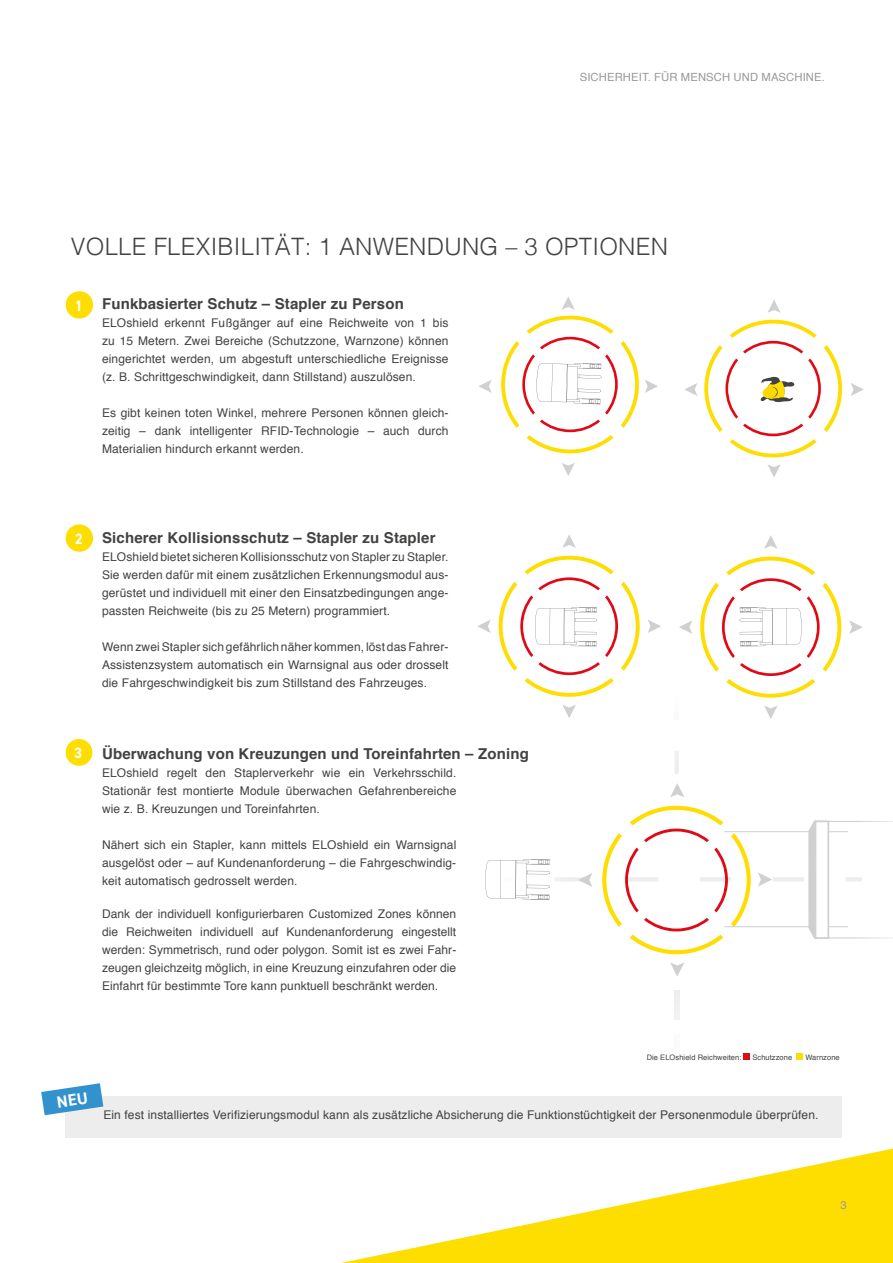
<style>
.page{position:relative;width:893px;height:1263px;background:#fff}
.page>*{position:absolute;margin:0;border:0;box-sizing:border-box;transform-origin:0 0}
.t1{font:300 24px "Helvetica";letter-spacing:.01em;color:#424241}
.t2{font:700 15px "Helvetica";letter-spacing:.01em;color:#424241}
.t3{font:700 15px "DIN2014";color:#fff}
.t4{font:12px/18px "Helvetica";letter-spacing:.01em;color:#424241;text-align:justify}
.t5{font:11.25px "Helvetica";letter-spacing:.01em;color:#9a999a}
.t6{font:7.5px "Helvetica";letter-spacing:.01em;color:#424241}
</style>
<div class="page">
<svg style="left:341px;top:1148px;width:552px;height:115px"></svg>
<div style="left:65px;top:1096px;width:777px;height:41px;background:#ededed"></div>
<div style="left:66px;top:524px;width:27px;height:28px;background:#fedd00;border-radius:50%"></div>
<div style="left:66px;top:739px;width:26px;height:27px;background:#fedd00;border-radius:50%"></div>
<div style="left:66px;top:291px;width:27px;height:28px;background:#fedd00;border-radius:50%"></div>
<svg style="left:768px;top:464px;width:13px;height:13px"></svg>
<svg style="left:768px;top:300px;width:13px;height:13px"></svg>
<svg style="left:851px;top:383px;width:13px;height:13px"></svg>
<svg style="left:684px;top:383px;width:13px;height:13px"></svg>
<svg style="left:704px;top:320px;width:138px;height:137px"></svg>
<svg style="left:562px;top:463px;width:13px;height:13px"></svg>
<svg style="left:562px;top:297px;width:13px;height:13px"></svg>
<svg style="left:645px;top:380px;width:13px;height:13px"></svg>
<svg style="left:479px;top:380px;width:13px;height:13px"></svg>
<svg style="left:501px;top:316px;width:138px;height:137px"></svg>
<svg style="left:562px;top:535px;width:14px;height:13px"></svg>
<svg style="left:648px;top:620px;width:13px;height:13px"></svg>
<svg style="left:477px;top:620px;width:14px;height:13px"></svg>
<svg style="left:764px;top:535px;width:13px;height:14px"></svg>
<svg style="left:485px;top:705px;width:408px;height:354px"></svg>
<svg style="left:679px;top:621px;width:13px;height:13px"></svg>
<svg style="left:849px;top:620px;width:14px;height:14px"></svg>
<svg style="left:499px;top:556px;width:141px;height:141px"></svg>
<svg style="left:700px;top:557px;width:141px;height:141px"></svg>
<svg style="left:41px;top:1083px;width:62px;height:32px"></svg>
<p class="t5" style="left:580px;top:69px;width:247px">SICHERHEIT. FÜR MENSCH UND MASCHINE.</p>
<h1 class="t1" style="left:71px;top:226px;width:599px">VOLLE FLEXIBILITÄT: 1 ANWENDUNG – 3 OPTIONEN</h1>
<p class="t3" style="left:75px;top:296px;width:10px">1</p>
<p class="t2" style="left:102px;top:290px;width:303px">Funkbasierter Schutz – Stapler zu Person</p>
<p class="t4" style="left:102px;top:314px;width:348px">ELOshield erkennt Fußgänger auf eine Reichweite von 1 bis zu 15 Metern. Zwei Bereiche (Schutzzone, Warnzone) können eingerichtet werden, um abgestuft unterschiedliche Ereignisse (z. B. Schrittgeschwindigkeit, dann Stillstand) auszulösen.</p>
<p class="t4" style="left:102px;top:404px;width:348px">Es gibt keinen toten Winkel, mehrere Personen können gleich&shy;zeitig – dank intelligenter RFID-Technologie – auch durch Materialien hindurch erkannt werden.</p>
<p class="t3" style="left:75px;top:529px;width:10px">2</p>
<p class="t2" style="left:102px;top:524px;width:335px">Sicherer Kollisionsschutz – Stapler zu Stapler</p>
<p class="t4" style="left:102px;top:548px;width:348px">ELOshield bietet sicheren Kollisionsschutz von Stapler zu Stapler.<br>Sie werden dafür mit einem zusätzlichen Erkennungsmodul aus&shy;gerüstet und individuell mit einer den Einsatzbedingungen ange&shy;passten Reichweite (bis zu 25 Metern) programmiert.</p>
<p class="t4" style="left:102px;top:638px;width:348px">Wenn zwei Stapler sich gefährlich näher kommen, löst das Fahrer-Assistenzsystem automatisch ein Warnsignal aus oder drosselt die Fahrgeschwindigkeit bis zum Stillstand des Fahrzeuges.</p>
<p class="t3" style="left:74px;top:743px;width:10px">3</p>
<p class="t2" style="left:102px;top:740px;width:428px">Überwachung von Kreuzungen und Toreinfahrten – Zoning</p>
<p class="t4" style="left:102px;top:764px;width:356px">ELOshield regelt den Staplerverkehr wie ein Verkehrsschild.<br>Stationär fest montierte Module überwachen Gefahrenbereiche wie z. B. Kreuzungen und Toreinfahrten.</p>
<p class="t4" style="left:102px;top:836px;width:356px">Nähert sich ein Stapler, kann mittels ELOshield ein Warnsignal ausgelöst oder – auf Kundenanforderung – die Fahrgeschwindig&shy;keit automatisch gedrosselt werden.</p>
<p class="t4" style="left:102px;top:905px;width:356px">Dank der individuell konfigurierbaren Customized Zones können die Reichweiten individuell auf Kundenanforderung eingestellt werden: Symmetrisch, rund oder polygon. Somit ist es zwei Fahr&shy;zeugen gleichzeitg möglich, in eine Kreuzung einzufahren oder die Einfahrt für bestimmte Tore kann punktuell beschränkt werden.</p>
<p class="t6" style="left:647px;top:1051px;width:96px">Die ELOshield Reichweiten:</p>
<p class="t6" style="left:752px;top:1051px;width:41px">Schutzzone</p>
<p class="t6" style="left:805px;top:1051px;width:36px">Warnzone</p>
<p class="t4" style="left:103px;top:1106px;width:717px">Ein fest installiertes Verifizierungsmodul kann als zusätzliche Absicherung die Funktionstüchtigkeit der Personenmodule überprüfen.</p>
<p class="t5" style="left:840px;top:1196px;width:8px">3</p>
</div>
